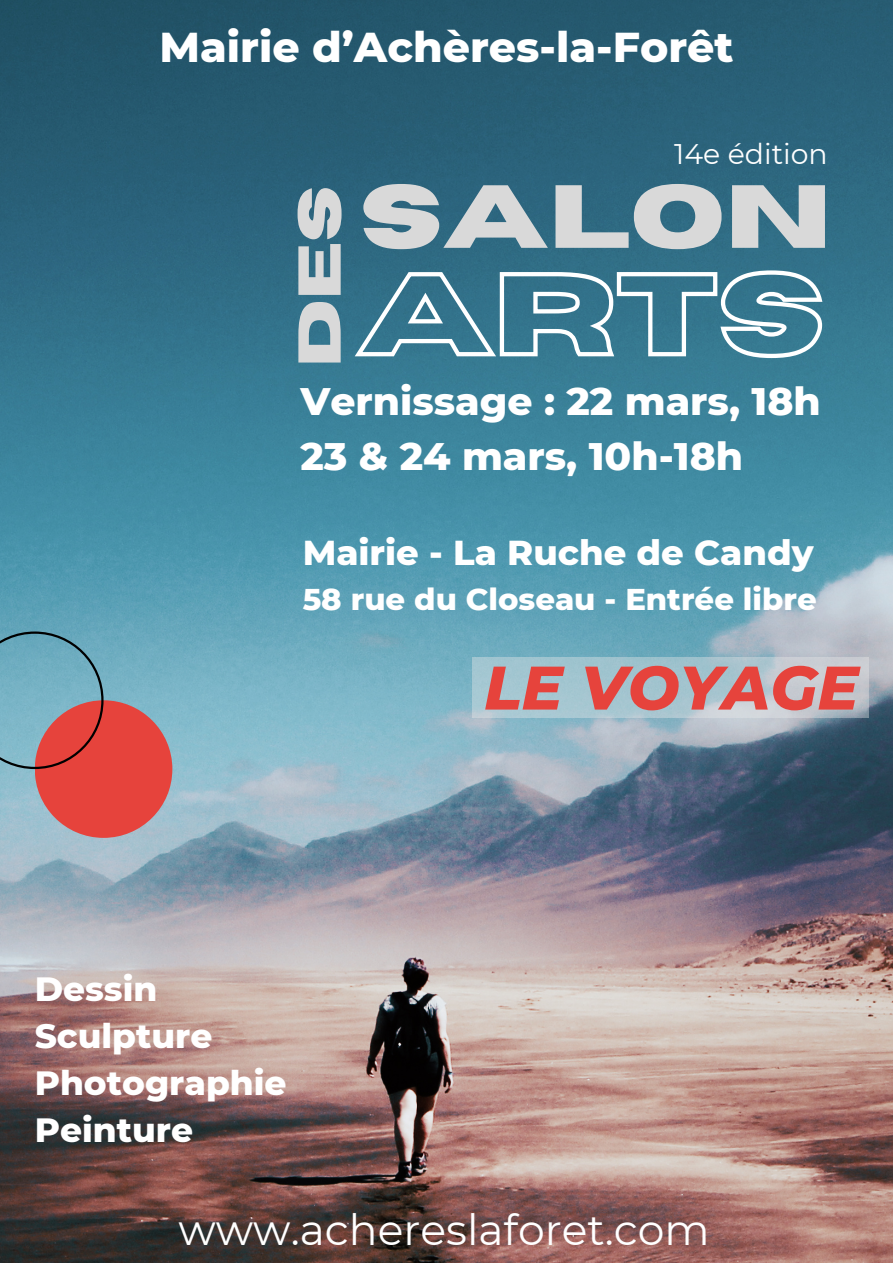
<style>
.page{position:relative;width:893px;height:1263px;background:#fff}
.page>*{position:absolute;margin:0;border:0;box-sizing:border-box;transform-origin:0 0}
.t1{font:700 89.32px "Horizon";color:#d9d9d9}
.t2{font:italic 800 61.35px "Montserrat";color:#e6433c}
.t3{font:700 60.3px "Horizon";color:#d9d9d9}
.t4{font:800 42.6px "Montserrat";color:#fff}
.t5{font:42.6px "Montserrat";color:#fff}
.t6{font:800 39.15px/54.7px "Montserrat";color:#fff}
.t7{font:800 35.33px "Montserrat";color:#fff}
.t8{font:800 34.35px "Montserrat";color:#fff}
.t9{font:800 30.67px "Montserrat";color:#fff}
.t10{font:28.35px "Montserrat";color:#fff}
</style>
<div class="page">
<img style="left:0;top:0;width:893px;height:1263px">
<div style="left:35px;top:700px;width:137px;height:138px;background:#e6433c;border-radius:50%"></div>
<svg style="left:0;top:631px;width:104px;height:138px"></svg>
<svg style="left:351px;top:268px;width:474px;height:92px"></svg>
<svg style="left:472px;top:657px;width:396px;height:61px;background:#aec6d0"></svg>
<p class="t4" style="left:159px;top:21px;width:575px">Mairie d’Achères-la-Forêt</p>
<h4 class="t3" style="left:290px;top:367px;width:183px;rotate:-90deg">DES</h4>
<h5 class="t10" style="left:674px;top:137px;width:155px">14e édition</h5>
<h3 class="t1" style="left:360px;top:173px;width:473px">SALON</h3>
<h3 class="t6" style="left:300px;top:373px;width:522px">Vernissage : 22 mars, 18h<br>23 &amp; 24 mars, 10h-18h</h3>
<h6 class="t7" style="left:303px;top:531px;width:512px">Mairie - La Ruche de Candy</h6>
<h6 class="t9" style="left:303px;top:580px;width:515px">58 rue du Closeau - Entrée libre</h6>
<h6 class="t8" style="left:35px;top:968px;width:124px">Dessin</h6>
<p class="t8" style="left:35px;top:1015px;width:179px">Sculpture</p>
<h1 class="t8" style="left:35px;top:1062px;width:253px">Photographie</h1>
<h2 class="t8" style="left:35px;top:1109px;width:160px">Peinture</h2>
<h6 class="t2" style="left:484px;top:650px;width:376px">LE VOYAGE</h6>
<p class="t5" style="left:178px;top:1203px;width:533px">www.achereslaforet.com</p>
</div>
